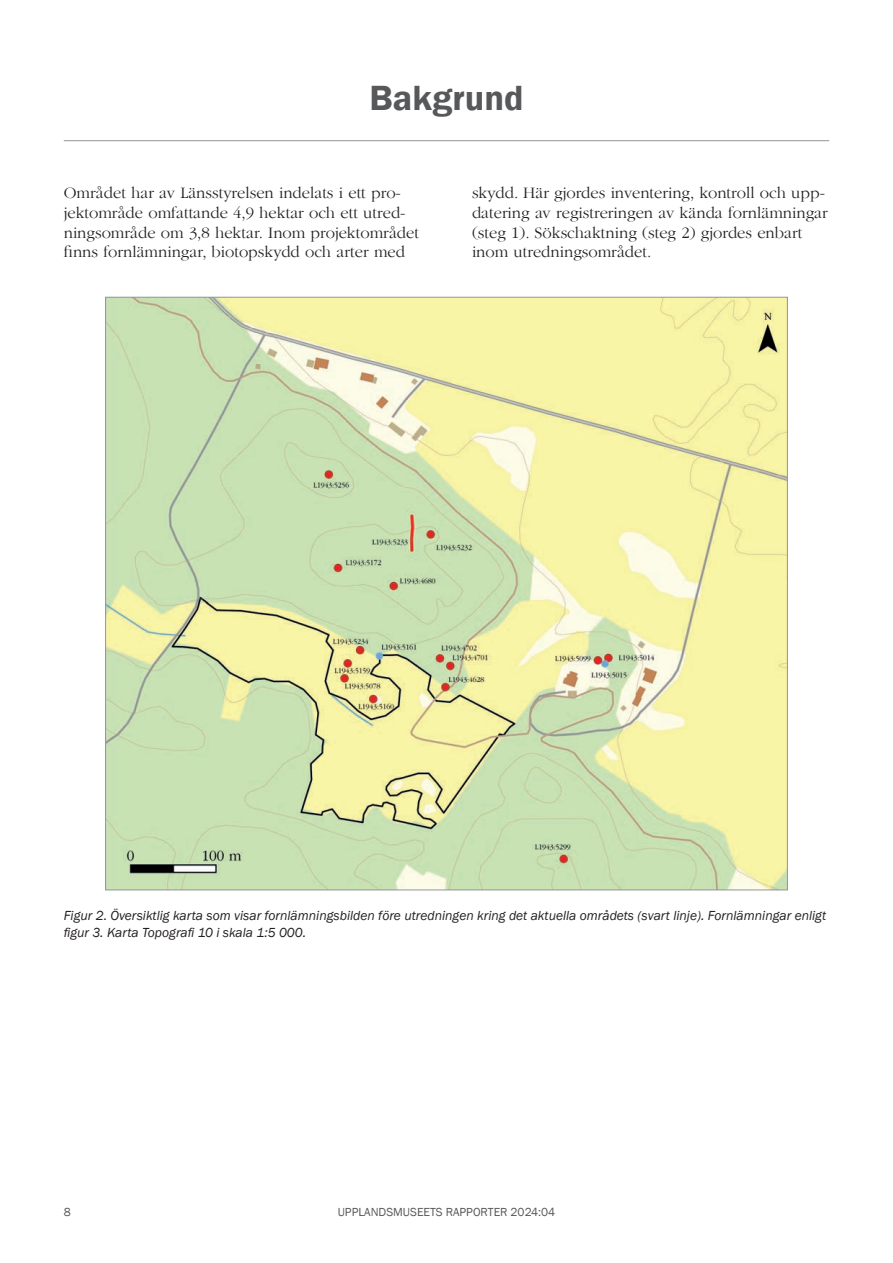
<style>
.page{position:relative;width:893px;height:1263px;background:#fff}
.page>*{position:absolute;margin:0;border:0;box-sizing:border-box;transform-origin:0 0}
.t1{font:600 36px "Franklin Gothic";color:#57585a}
.t2{font:300 16.5px/19.8px "ITC Garamond Std";color:#231f20}
.t3{font:italic 13.5px/16.2px "Franklin Gothic";color:#231f20}
.t4{font:12px "Franklin Gothic";color:#57585a}
</style>
<div class="page">
<hr style="left:64px;top:140px;width:765px;height:1px;background:#939598">
<img style="left:107px;top:299px;width:679px;height:589px">
<h1 class="t1" style="left:369px;top:76px;width:156px">Bakgrund</h1>
<p class="t2" style="left:64px;top:183px;width:357px">Området har av Länsstyrelsen indelats i ett pro&shy;jektområde omfattande 4,9 hektar och ett utred&shy;ningsområde om 3,8 hektar. Inom projektområdet finns fornlämningar, biotopskydd och arter med</p>
<p class="t2" style="left:472px;top:183px;width:357px">skydd. Här gjordes inventering, kontroll och upp&shy;datering av registreringen av kända fornlämningar (steg 1). Sökschaktning (steg 2) gjordes enbart inom utredningsområdet.</p>
<p class="t3" style="left:64px;top:908px;width:764px">Figur 2. Översiktlig karta som visar fornlämningsbilden före utredningen kring det aktuella områdets (svart linje). Fornlämningar enligt figur 3. Karta Topografi 10 i skala 1:5 000.</p>
<p class="t4" style="left:64px;top:1205px;width:9px">8</p>
<p class="t4" style="left:338px;top:1205px;width:219px">UPPLANDSMUSEETS RAPPORTER 2024:04</p>
</div>
